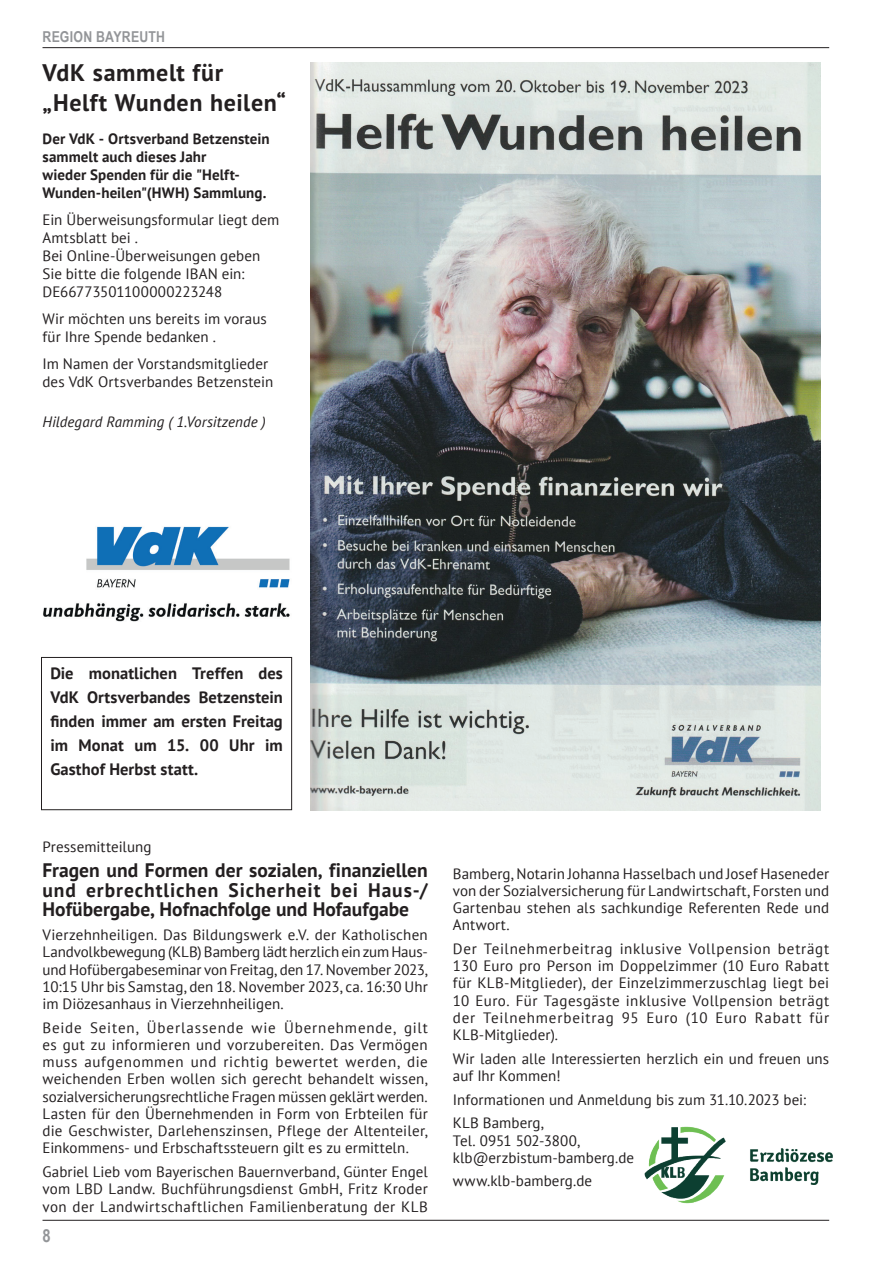
<style>
.page{position:relative;width:893px;height:1263px;background:#fff}
.page>*{position:absolute;margin:0;border:0;box-sizing:border-box;transform-origin:0 0}
.t1{font:700 24px/30px "PT Sans Pro";letter-spacing:.025em;color:#231f20}
.t2{font:700 19.5px/19.5px "PT Sans";color:#231f20;text-align:justify}
.t3{font:700 18px "Arial Narrow";color:#939598}
.t4{font:700 16.5px/24px "PT Sans";letter-spacing:.005em;color:#231f20;text-align:justify}
.t5{font:15px/17.2px "PT Sans";letter-spacing:.005em;color:#231f20}
.t6{font:700 15px/18px "PT Sans";letter-spacing:.005em;color:#231f20}
.t7{font:italic 15px "PT Sans";letter-spacing:.005em;color:#231f20}
.t8{font:700 15px "Arial Narrow";letter-spacing:.015em;color:#939598}
</style>
<div class="page">
<hr style="left:43px;top:47px;width:786px;height:1px;background:#231f20">
<hr style="left:43px;top:1220px;width:786px;height:1px;background:#231f20">
<div style="left:41px;top:657px;width:251px;height:153px;border:1px solid #231f20"></div>
<img style="left:43px;top:526px;width:247px;height:95px">
<img style="left:310px;top:63px;width:511px;height:747px">
<img style="left:644px;top:1126px;width:189px;height:78px">
<p class="t8" style="left:43px;top:26px;width:124px">REGION BAYREUTH</p>
<h1 class="t1" style="left:43px;top:58px;width:245px">VdK sammelt für „Helft Wunden heilen“</h1>
<p class="t6" style="left:43px;top:129px;width:229px">Der VdK - Ortsverband Betzenstein sammelt auch dieses Jahr<br>wieder Spenden für die "Helft-<br>Wunden-heilen"(HWH) Sammlung.</p>
<p class="t5" style="left:43px;top:210px;width:238px;line-height:18px">Ein Überweisungsformular liegt dem<br>Amtsblatt bei .<br>Bei Online-Überweisungen geben<br>Sie bitte die folgende IBAN ein:<br>DE66773501100000223248</p>
<p class="t5" style="left:43px;top:309px;width:226px;line-height:18px">Wir möchten uns bereits im voraus für Ihre Spende bedanken .</p>
<p class="t5" style="left:43px;top:354px;width:232px;line-height:18px">Im Namen der Vorstandsmitglieder des VdK Ortsverbandes Betzenstein</p>
<p class="t7" style="left:43px;top:412px;width:225px">Hildegard Ramming ( 1.Vorsitzende )</p>
<p class="t4" style="left:50px;top:660px;width:234px">Die monatlichen Treffen des VdK Ortsverbandes Betzenstein finden immer am ersten Freitag im Monat um 15. 00 Uhr im Gasthof Herbst statt.</p>
<p class="t5" style="left:43px;top:837px;width:111px">Pressemitteilung</p>
<h2 class="t2" style="left:43px;top:860px;width:387px">Fragen und Formen der sozialen, finanziellen und erbrechtlichen Sicherheit bei Haus-/ Hofübergabe, Hofnachfolge und Hofaufgabe</h2>
<p class="t5" style="left:43px;top:926px;width:387px;text-align:justify">Vierzehnheiligen. Das Bildungswerk e.V. der Katholischen Landvolkbewegung (KLB) Bamberg lädt herzlich ein zum Haus&shy;und Hofübergabeseminar von Freitag, den 17. November 2023, 10:15 Uhr bis Samstag, den 18. November 2023, ca. 16:30 Uhr im Diözesanhaus in Vierzehnheiligen.</p>
<p class="t5" style="left:43px;top:1018px;width:387px;text-align:justify">Beide Seiten, Überlassende wie Übernehmende, gilt es gut zu informieren und vorzubereiten. Das Vermögen muss aufgenommen und richtig bewertet werden, die weichenden Erben wollen sich gerecht behandelt wissen, sozialversicherungsrechtliche Fragen müssen geklärt werden.<br>Lasten für den Übernehmenden in Form von Erbteilen für die Geschwister, Darlehenszinsen, Pflege der Altenteiler, Einkommens- und Erbschaftssteuern gilt es zu ermitteln.</p>
<p class="t5" style="left:43px;top:1163px;width:387px;text-align:justify">Gabriel Lieb vom Bayerischen Bauernverband, Günter Engel vom LBD Landw. Buchführungsdienst GmbH, Fritz Kroder von der Landwirtschaftlichen Familienberatung der KLB</p>
<p class="t3" style="left:43px;top:1222px;width:10px">8</p>
<p class="t5" style="left:453px;top:864px;width:378px;text-align:justify">Bamberg, Notarin Johanna Hasselbach und Josef Haseneder von der Sozialversicherung für Landwirtschaft, Forsten und Gartenbau stehen als sachkundige Referenten Rede und Antwort.</p>
<p class="t5" style="left:453px;top:940px;width:378px;text-align:justify">Der Teilnehmerbeitrag inklusive Vollpension beträgt 130 Euro pro Person im Doppelzimmer (10 Euro Rabatt für KLB-Mitglieder), der Einzelzimmerzuschlag liegt bei 10 Euro. Für Tagesgäste inklusive Vollpension beträgt der Teilnehmerbeitrag 95 Euro (10 Euro Rabatt für KLB-Mitglieder).</p>
<p class="t5" style="left:453px;top:1049px;width:378px">Wir laden alle Interessierten herzlich ein und freuen uns auf Ihr Kommen!</p>
<p class="t5" style="left:453px;top:1087px;width:355px;line-height:23.5px">Informationen und Anmeldung bis zum 31.10.2023 bei:<br>KLB Bamberg,</p>
<p class="t5" style="left:453px;top:1131px;width:183px">Tel. 0951 502-3800, klb@erzbistum-bamberg.de</p>
<p class="t5" style="left:453px;top:1172px;width:141px">www.klb-bamberg.de</p>
</div>
